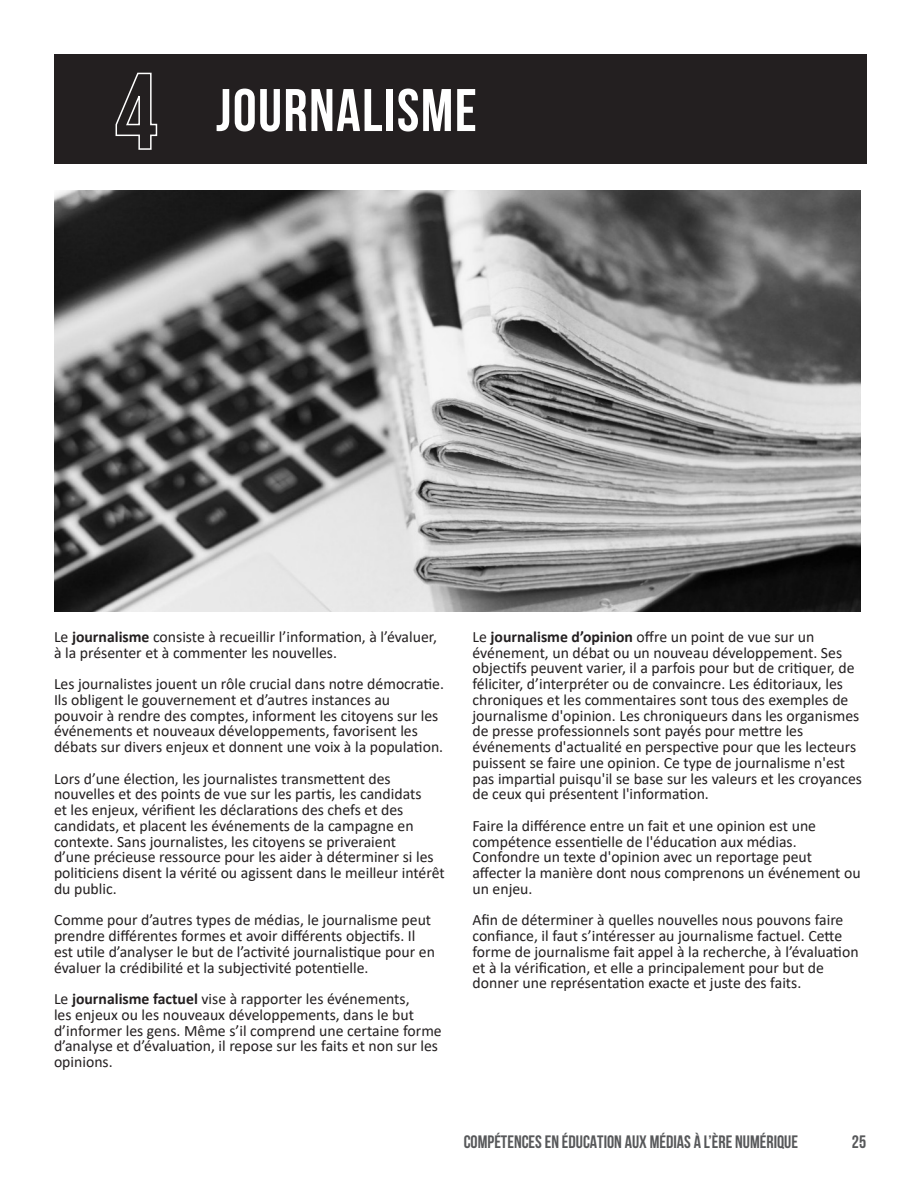
<style>
.page{position:relative;width:918px;height:1188px;background:#fff}
.page>*{position:absolute;margin:0;border:0;box-sizing:border-box;transform-origin:0 0}
.t1{font:700 60px "Bebas Neue";letter-spacing:.025em;color:#fff}
.t2{font:700 18px "Bebas Neue";color:#57585a}
.t3{font:15.75px/15.8px "Calibri";color:#231f20}
.s1{font-weight:700}
</style>
<div class="page">
<div style="left:54px;top:54px;width:812px;height:109px;background:#231f20"></div>
<svg style="left:115px;top:72px;width:43px;height:78px"></svg>
<img style="left:54px;top:190px;width:807px;height:422px">
<h1 class="t1" style="left:216px;top:77px;width:262px">JOURNALISME</h1>
<p class="t3" style="left:54px;top:630px;width:385px">Le <span class="s1">journalisme</span> consiste à recueillir l’information, à l’évaluer, à la présenter et à commenter les nouvelles.</p>
<p class="t3" style="left:54px;top:677px;width:392px">Les journalistes jouent un rôle crucial dans notre démocratie.<br>Ils obligent le gouvernement et d’autres instances au<br>pouvoir à rendre des comptes, informent les citoyens sur les événements et nouveaux développements, favorisent les débats sur divers enjeux et donnent une voix à la population.</p>
<p class="t3" style="left:54px;top:772px;width:392px">Lors d’une élection, les journalistes transmettent des nouvelles et des points de vue sur les partis, les candidats<br>et les enjeux, vérifient les déclarations des chefs et des candidats, et placent les événements de la campagne en contexte. Sans journalistes, les citoyens se priveraient<br>d’une précieuse ressource pour les aider à déterminer si les politiciens disent la vérité ou agissent dans le meilleur intérêt du public.</p>
<p class="t3" style="left:54px;top:914px;width:383px">Comme pour d’autres types de médias, le journalisme peut prendre différentes formes et avoir différents objectifs. Il est utile d’analyser le but de l’activité journalistique pour en évaluer la crédibilité et la subjectivité potentielle.</p>
<p class="t3" style="left:54px;top:992px;width:389px">Le <span class="s1">journalisme factuel</span> vise à rapporter les événements,<br>les enjeux ou les nouveaux développements, dans le but d’informer les gens. Même s’il comprend une certaine forme d’analyse et d’évaluation, il repose sur les faits et non sur les opinions.</p>
<p class="t3" style="left:472px;top:630px;width:391px">Le <span class="s1">journalisme d’opinion</span> offre un point de vue sur un événement, un débat ou un nouveau développement. Ses objectifs peuvent varier, il a parfois pour but de critiquer, de féliciter, d’interpréter ou de convaincre. Les éditoriaux, les chroniques et les commentaires sont tous des exemples de journalisme d'opinion. Les chroniqueurs dans les organismes de presse professionnels sont payés pour mettre les événements d'actualité en perspective pour que les lecteurs puissent se faire une opinion. Ce type de journalisme n'est pas impartial puisqu'il se base sur les valeurs et les croyances de ceux qui présentent l'information.</p>
<p class="t3" style="left:472px;top:819px;width:390px">Faire la différence entre un fait et une opinion est une compétence essentielle de l'éducation aux médias.<br>Confondre un texte d'opinion avec un reportage peut affecter la manière dont nous comprenons un événement ou un enjeu.</p>
<p class="t3" style="left:472px;top:914px;width:388px">Afin de déterminer à quelles nouvelles nous pouvons faire confiance, il faut s’intéresser au journalisme factuel. Cette forme de journalisme fait appel à la recherche, à l’évaluation et à la vérification, et elle a principalement pour but de donner une représentation exacte et juste des faits.</p>
<p class="t2" style="left:464px;top:1131px;width:336px">COMPÉTENCES EN ÉDUCATION AUX MÉDIAS À L’ÈRE NUMÉRIQUE</p>
<p class="t2" style="left:852px;top:1131px;width:16px">25</p>
</div>
